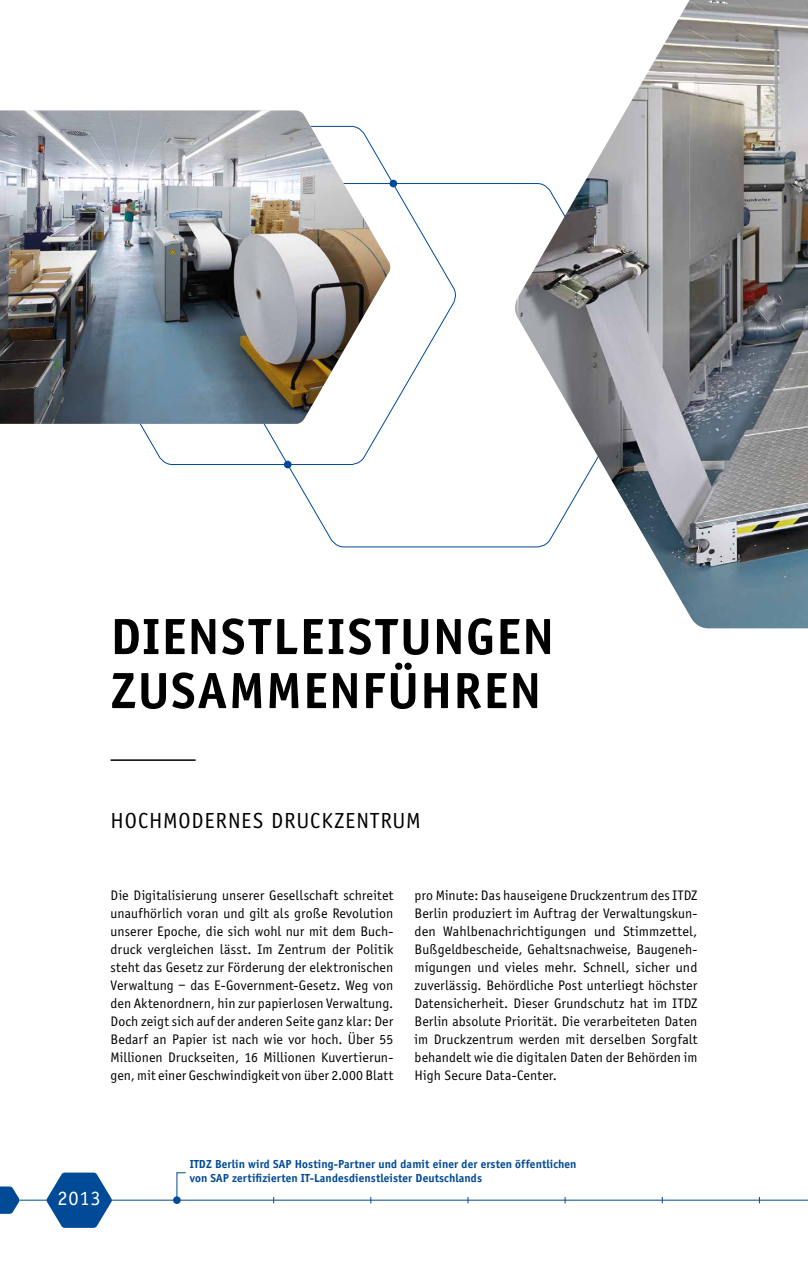
<style>
.page{position:relative;width:808px;height:1263px;background:#fff}
.page>*{position:absolute;margin:0;border:0;box-sizing:border-box;transform-origin:0 0}
.t1{font:700 52.5px/54px "Officina Sans";letter-spacing:.035em;color:#000}
.t2{font:22.5px "Officina Sans";letter-spacing:.04em;color:#000}
.t3{font:21px "Officina Sans";color:#fff}
.t4{font:14.25px/18px "Officina Sans";letter-spacing:.01em;color:#000;text-align:justify}
.t5{font:700 12px/14.2px "Officina Sans";letter-spacing:.01em;color:#004a97}
</style>
<div class="page">
<svg style="left:284px;top:183px;width:229px;height:365px"></svg>
<svg style="left:139px;top:179px;width:319px;height:286px"></svg>
<div style="left:389px;top:180px;width:8px;height:7px;background:#004a97;border-radius:50%"></div>
<div style="left:284px;top:461px;width:8px;height:7px;background:#004a97;border-radius:50%"></div>
<hr style="left:111px;top:759px;width:85px;height:2px;background:#000">
<img style="left:0;top:111px;width:392px;height:313px">
<img style="left:513px;top:0;width:295px;height:628px">
<hr style="left:20px;top:1200px;width:788px;height:1px;background:#004a97">
<svg style="left:0;top:1186px;width:20px;height:28px"></svg>
<svg style="left:176px;top:1172px;width:10px;height:31px"></svg>
<div style="left:173px;top:1196px;width:8px;height:8px;background:#004a97;border-radius:50%"></div>
<svg style="left:46px;top:1172px;width:66px;height:56px"></svg>
<h1 class="t1" style="left:111px;top:609px;width:445px">DIENSTLEISTUNGEN<br>ZUSAMMENFÜHREN</h1>
<h2 class="t2" style="left:111px;top:808px;width:312px">HOCHMODERNES DRUCKZENTRUM</h2>
<p class="t4" style="left:111px;top:886px;width:284px">Die Digitalisierung unserer Gesellschaft schreitet unaufhörlich voran und gilt als große Revolution unserer Epoche, die sich wohl nur mit dem Buch&shy;druck vergleichen lässt. Im Zentrum der Politik steht das Gesetz zur Förderung der elektronischen Verwaltung – das E-Government-Gesetz. Weg von den Aktenordnern, hin zur papierlosen Verwaltung.<br>Doch zeigt sich auf der anderen Seite ganz klar: Der Bedarf an Papier ist nach wie vor hoch. Über 55<br>Millionen Druckseiten, 16 Millionen Kuvertierun&shy;gen, mit einer Geschwindigkeit von über 2.000 Blatt</p>
<p class="t4" style="left:415px;top:886px;width:284px">pro Minute: Das hauseigene Druckzentrum des ITDZ Berlin produziert im Auftrag der Verwaltungskun&shy;den Wahlbenachrichtigungen und Stimmzettel, Bußgeldbescheide, Gehaltsnachweise, Baugeneh&shy;migungen und vieles mehr. Schnell, sicher und zuverlässig. Behördliche Post unterliegt höchster Datensicherheit. Dieser Grundschutz hat im ITDZ Berlin absolute Priorität. Die verarbeiteten Daten im Druckzentrum werden mit derselben Sorgfalt behandelt wie die digitalen Daten der Behörden im High Secure Data-Center.</p>
<h3 class="t3" style="left:58px;top:1187px;width:45px">2013</h3>
<p class="t5" style="left:190px;top:1156px;width:388px">ITDZ Berlin wird SAP Hosting-Partner und damit einer der ersten öffentlichen von SAP zertifizierten IT-Landesdienstleister Deutschlands</p>
</div>
